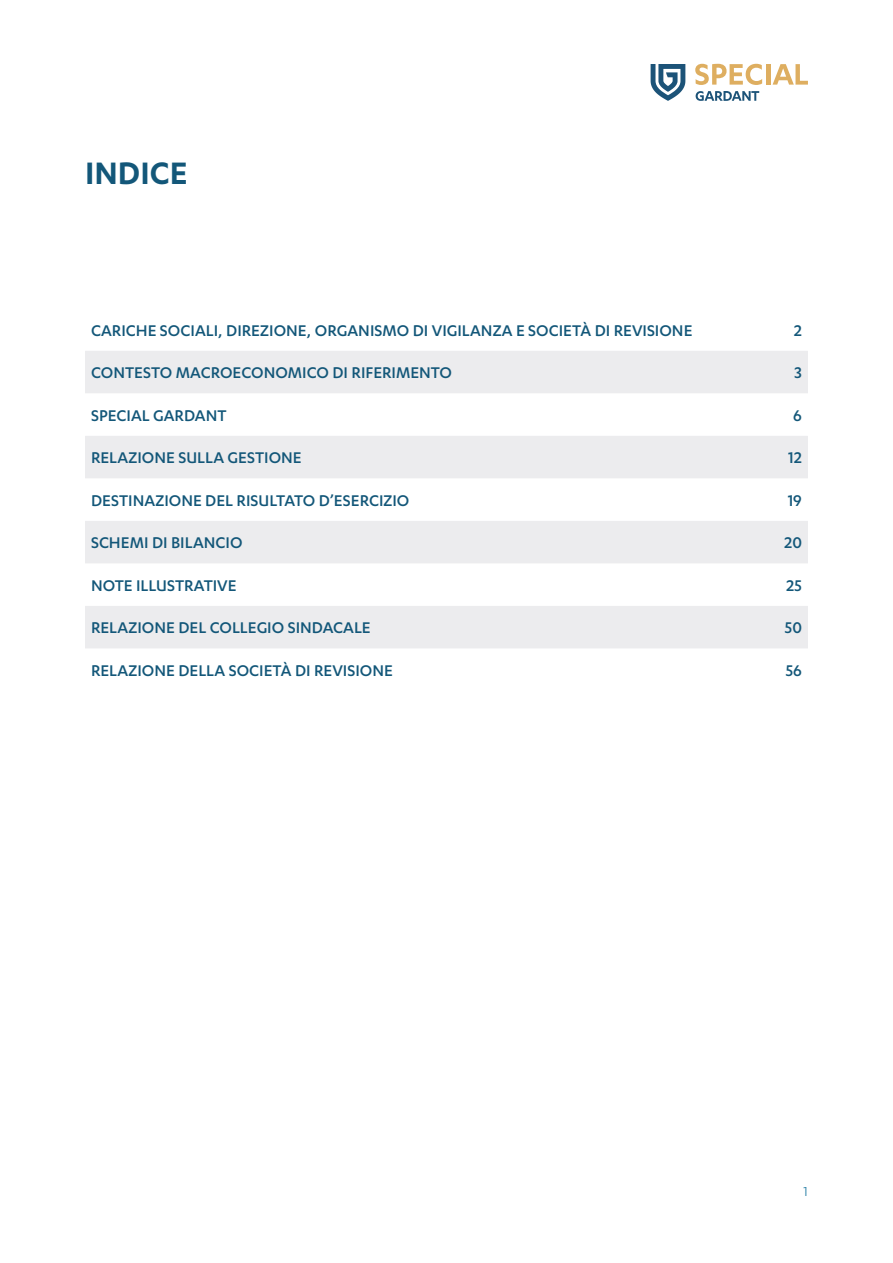
<style>
.page{position:relative;width:893px;height:1263px;background:#fff}
.page>*{position:absolute;margin:0;border:0;box-sizing:border-box;transform-origin:0 0}
.t1{font:600 36px "Karbon";color:#135779}
.t2{font:500 18px "Karbon";color:#135779}
.t3{font:15px "Karbon";color:#277fa5}
</style>
<div class="page">
<svg style="left:651px;top:64px;width:34px;height:37px"></svg>
<svg style="left:696px;top:91px;width:63px;height:10px"></svg>
<svg style="left:695px;top:64px;width:67px;height:21px"></svg>
<hr style="left:766px;top:64px;width:4px;height:21px;background:#deae60">
<svg style="left:773px;top:64px;width:35px;height:21px"></svg>
<div style="left:85px;top:351px;width:723px;height:42px;background:#ececee"></div>
<svg style="left:85px;top:436px;width:723px;height:212px;fill:#ececee"></svg>
<h1 class="t1" style="left:85px;top:153px;width:104px">INDICE</h1>
<p class="t2" style="left:91px;top:320px;width:603px">CARICHE SOCIALI, DIREZIONE, ORGANISMO DI VIGILANZA E SOCIETÀ DI REVISIONE</p>
<p class="t2" style="left:794px;top:320px;width:9px">2</p>
<p class="t2" style="left:91px;top:363px;width:363px">CONTESTO MACROECONOMICO DI RIFERIMENTO</p>
<p class="t2" style="left:795px;top:363px;width:9px">3</p>
<p class="t2" style="left:91px;top:405px;width:137px">SPECIAL GARDANT</p>
<p class="t2" style="left:793px;top:405px;width:10px">6</p>
<p class="t2" style="left:91px;top:448px;width:212px">RELAZIONE SULLA GESTIONE</p>
<p class="t2" style="left:788px;top:448px;width:15px">12</p>
<p class="t2" style="left:91px;top:490px;width:320px">DESTINAZIONE DEL RISULTATO D’ESERCIZIO</p>
<p class="t2" style="left:788px;top:490px;width:16px">19</p>
<p class="t2" style="left:91px;top:533px;width:153px">SCHEMI DI BILANCIO</p>
<p class="t2" style="left:784px;top:533px;width:19px">20</p>
<p class="t2" style="left:91px;top:575px;width:147px">NOTE ILLUSTRATIVE</p>
<p class="t2" style="left:786px;top:575px;width:17px">25</p>
<p class="t2" style="left:91px;top:618px;width:281px">RELAZIONE DEL COLLEGIO SINDACALE</p>
<p class="t2" style="left:785px;top:618px;width:19px">50</p>
<p class="t2" style="left:91px;top:660px;width:303px">RELAZIONE DELLA SOCIETÀ DI REVISIONE</p>
<p class="t2" style="left:786px;top:660px;width:18px">56</p>
<p class="t3" style="left:803px;top:1183px;width:6px">1</p>
</div>
